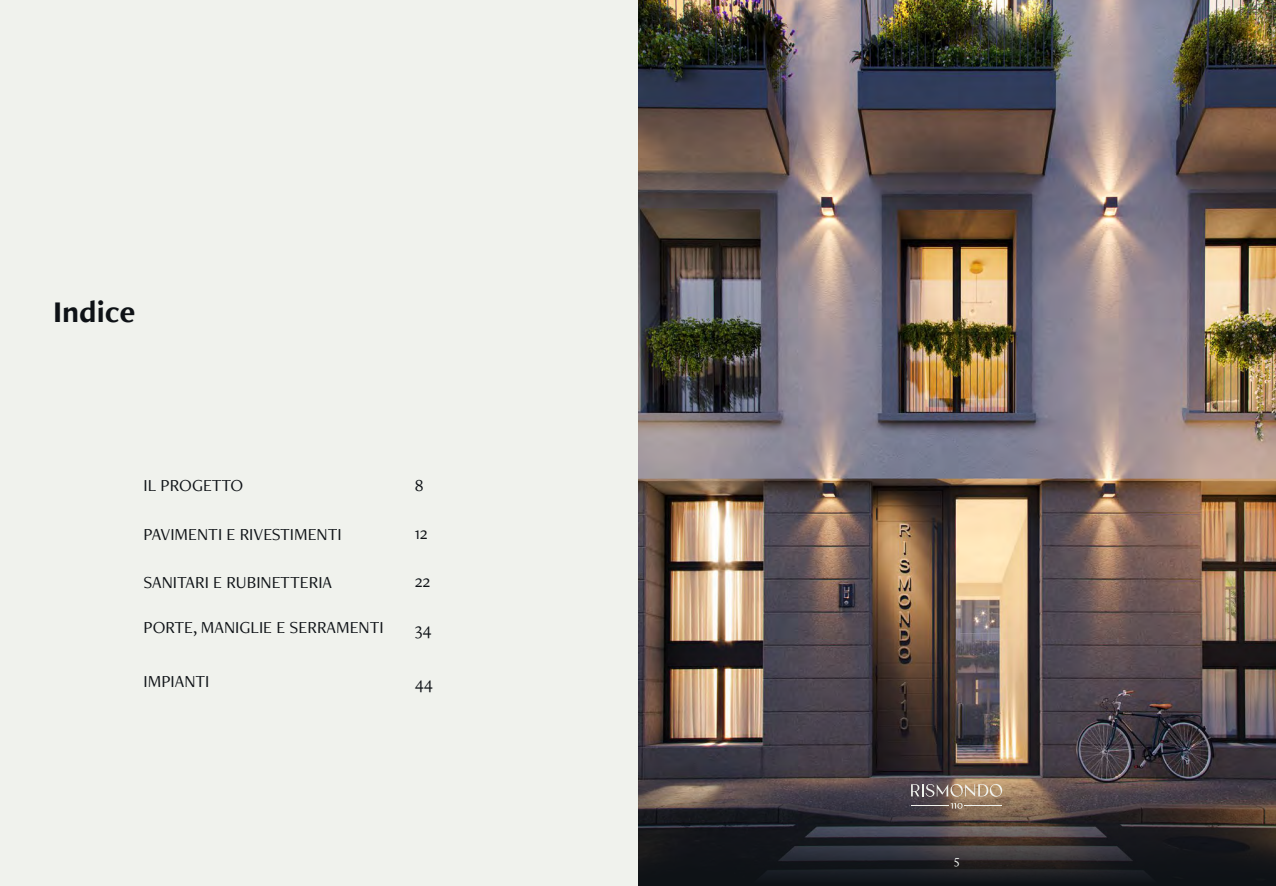
<style>
.page{position:relative;width:1276px;height:886px;background:#f0f2ed}
.page>*{position:absolute;margin:0;border:0;box-sizing:border-box;transform-origin:0 0}
.t1{font:700 31.25px "Freight Neo Pro";color:#0e1216}
.t2{font:17.5px "Freight Neo Pro";color:#0e1216}
.t3{font:12.5px "Freight Neo Pro";color:#f0f2ed}
</style>
<div class="page">
<img style="left:638px;top:0;width:638px;height:673px">
<img style="left:638px;top:673px;width:638px;height:213px">
<svg style="left:911px;top:784px;width:91px;height:13px"></svg>
<hr style="left:964px;top:805px;width:38px;height:1px;background:#f0f2ed">
<svg style="left:950px;top:803px;width:12px;height:6px"></svg>
<hr style="left:911px;top:805px;width:37px;height:1px;background:#f0f2ed">
<h1 class="t1" style="left:53px;top:290px;width:84px">Indice</h1>
<p class="t2" style="left:144px;top:473px;width:101px">IL PROGETTO</p>
<p class="t2" style="left:144px;top:523px;width:200px">PAVIMENTI E RIVESTIMENTI</p>
<p class="t2" style="left:144px;top:571px;width:190px">SANITARI E RUBINETTERIA</p>
<p class="t2" style="left:144px;top:615px;width:242px">PORTE, MANIGLIE E SERRAMENTI</p>
<p class="t2" style="left:144px;top:669px;width:67px">IMPIANTI</p>
<p class="t2" style="left:415px;top:473px;width:10px">8</p>
<p class="t2" style="left:415px;top:521px;width:15px">12</p>
<p class="t2" style="left:415px;top:569px;width:17px">22</p>
<p class="t2" style="left:415px;top:617px;width:18px">34</p>
<p class="t2" style="left:415px;top:671px;width:20px">44</p>
<p class="t3" style="left:954px;top:851px;width:7px">5</p>
</div>
